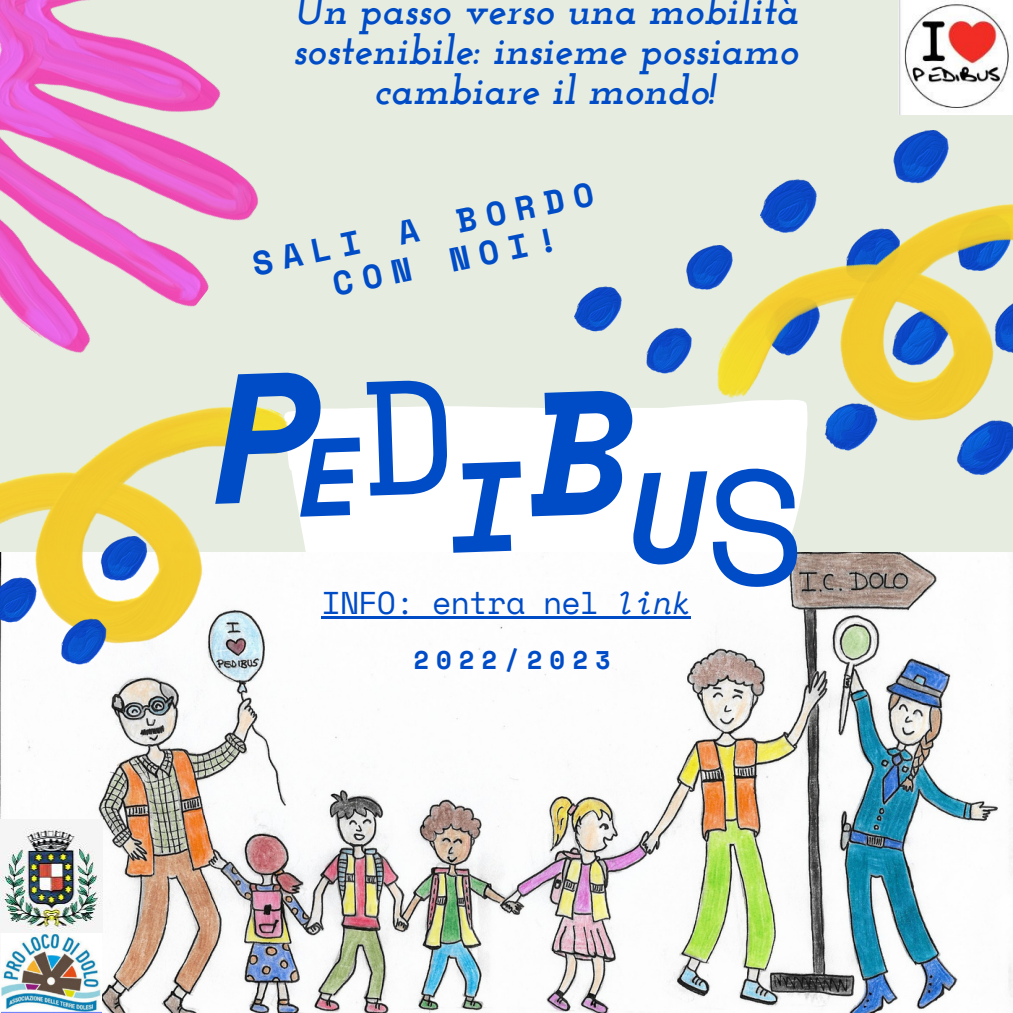
<style>
.page{position:relative;width:1013px;height:1013px;background:#fff}
.page>*{position:absolute;margin:0;border:0;box-sizing:border-box;transform-origin:0 0}
.t1{font:italic 700 41.12px/40px "Josefin Slab";color:#004cc7;text-align:center}
.t2{font:700 33.38px/36.6px "Space Mono";color:#004cc7}
.t3{font:31.38px "Space Mono";letter-spacing:-.025em;color:#004cc7}
.t4{font:700 25.5px "Space Mono";letter-spacing:.28em;color:#004cc7}
.s1{font-style:italic}
</style>
<div class="page">
<div style="left:0;top:0;width:1012px;height:1012px;background:#e6ede0"></div>
<img style="left:574px;top:249px;width:129px;height:125px">
<img style="left:0;top:0;width:259px;height:294px">
<img style="left:898px;top:0;width:114px;height:101px">
<img style="left:703px;top:101px;width:309px;height:374px">
<svg style="left:299px;top:399px;width:508px;height:153px;background:#fdfdfc"></svg>
<img style="left:0;top:552px;width:1012px;height:460px">
<hr style="left:321px;top:616px;width:296px;height:3px;background:#004cc7">
<hr style="left:617px;top:616px;width:73px;height:3px;background:#004cc7">
<img style="left:0;top:294px;width:299px;height:438px">
<img style="left:2px;top:932px;width:99px;height:80px">
<img style="left:0;top:819px;width:103px;height:113px">
<img style="left:0;top:536px;width:148px;height:132px">
<svg style="left:450px;top:388px;width:260px;height:177px;background:#fcfcfb"></svg>
<svg style="left:211px;top:370px;width:237px;height:146px"></svg>
<div style="left:710px;top:465px;width:88px;height:123px;background:#fff"></div>
<p class="t1" style="left:293px;top:-6px;width:507px">Un passo verso una mobilità sostenibile: insieme possiamo cambiare il mondo!</p>
<p class="t2" style="left:321px;top:231px;width:275px;text-indent:-74px;rotate:-12deg">SALI A BORDO<br>CON NOI!</p>
<p class="t3" style="left:321px;top:579px;width:371px">INFO: entra nel <span class="s1">link</span></p>
<p class="t4" style="left:413px;top:641px;width:199px">2022/2023</p>
</div>
